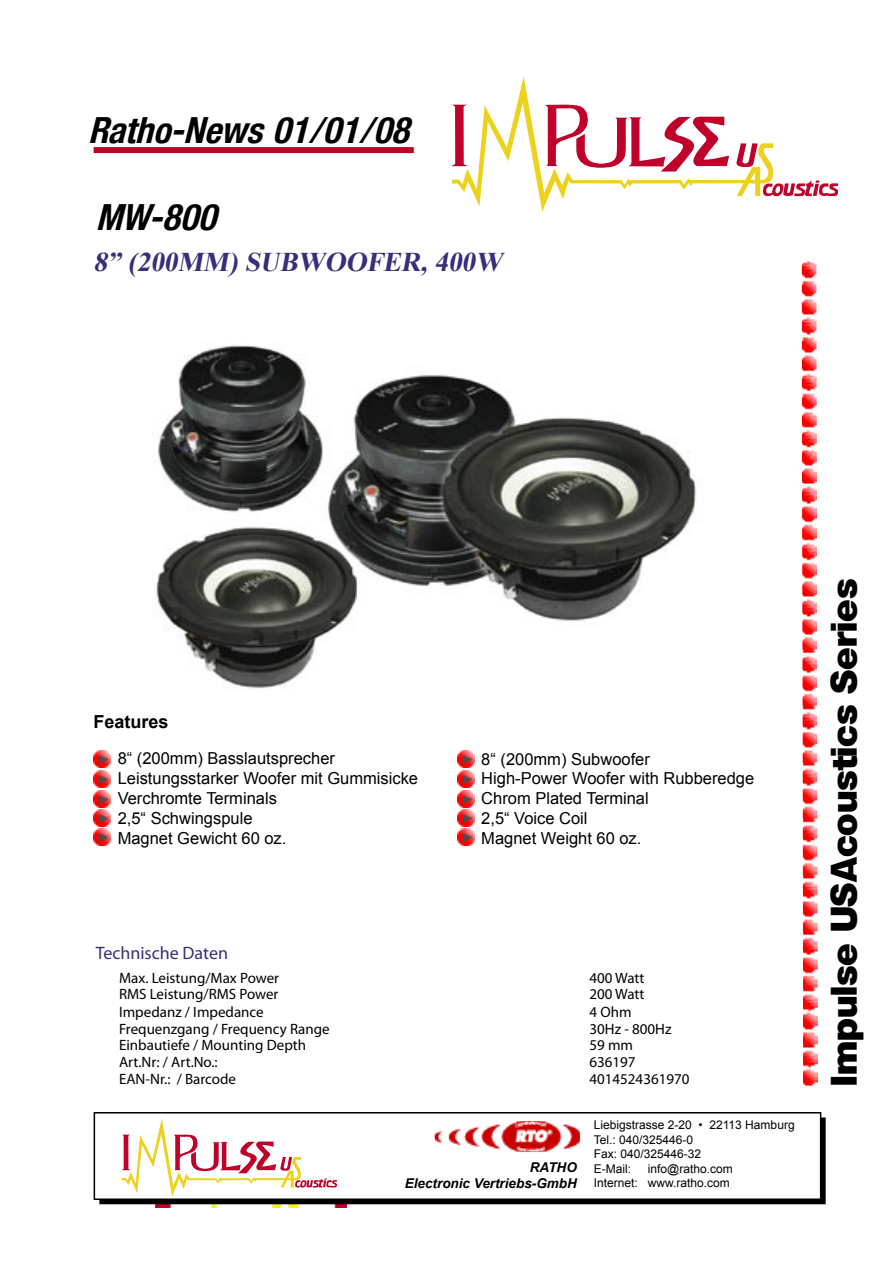
<style>
.page{position:relative;width:893px;height:1263px;background:#fff}
.page>*{position:absolute;margin:0;border:0;box-sizing:border-box;transform-origin:0 0}
.Artikel{font:italic 700 condensed 36px "Olnova";color:#000}
.t1{font:800 36px "Olnova";color:#000}
.t2{font:italic 700 27px "Times New Roman";color:#392e7a}
.TECHNISCHE_DATEN{font:18px "Futura Md BT";color:#392e7a}
.t3{font:700 18px "Arial";color:#000}
.t4{font:16.5px "Arial";color:#000}
.t5{font:500 15px "Futura";color:#000}
.Bildlegende{font:italic 700 13.5px "Arial";color:#000}
.t6{font:12px "Arial";color:#000}
</style>
<div class="page">
<img style="left:148px;top:1204px;width:198px;height:4px">
<img style="left:802px;top:261px;width:16px;height:825px">
<div style="left:99px;top:1117px;width:727px;height:87px;border:2px solid #000"></div>
<div style="left:94px;top:1113px;width:727px;height:86px;background:#fff"></div>
<div style="left:94px;top:1112px;width:727px;height:88px;border:2px solid #000"></div>
<svg style="left:452px;top:77px;width:385px;height:135px"></svg>
<svg style="left:122px;top:1118px;width:215px;height:78px"></svg>
<img style="left:434px;top:1121px;width:146px;height:31px">
<div style="left:94px;top:147px;width:320px;height:6px;background:#be0027"></div>
<img style="left:94px;top:750px;width:16px;height:17px">
<img style="left:94px;top:771px;width:16px;height:16px">
<img style="left:94px;top:810px;width:16px;height:16px">
<img style="left:94px;top:790px;width:16px;height:17px">
<img style="left:94px;top:828px;width:16px;height:17px">
<img style="left:457px;top:750px;width:17px;height:17px">
<img style="left:457px;top:771px;width:17px;height:17px">
<img style="left:457px;top:810px;width:17px;height:35px">
<img style="left:457px;top:790px;width:17px;height:17px">
<img style="left:156px;top:345px;width:541px;height:344px">
<div style="left:487px;top:627px;width:216px;height:72px;background:#fff"></div>
<p class="Artikel" style="left:88px;top:108px;width:322px">Ratho-News 01/01/08</p>
<p class="Artikel" style="left:96px;top:196px;width:122px">MW-800</p>
<p class="t2" style="left:94px;top:244px;width:416px">8” (200MM)SUBWOOFER,400W</p>
<p class="t3" style="left:94px;top:710px;width:77px">Features</p>
<p class="t4" style="left:118px;top:748px;width:219px">8“ (200mm) Basslautsprecher</p>
<p class="t4" style="left:118px;top:768px;width:302px">Leistungsstarker Woofer mit Gummisicke</p>
<p class="t4" style="left:118px;top:787px;width:161px">Verchromte Terminals</p>
<p class="t4" style="left:118px;top:807px;width:136px">2,5“ Schwingspule</p>
<p class="t4" style="left:118px;top:827px;width:170px">Magnet Gewicht 60 oz.</p>
<p class="t4" style="left:481px;top:748px;width:170px">8“ (200mm) Subwoofer</p>
<p class="t4" style="left:481px;top:768px;width:274px">High-Power Woofer with Rubberedge</p>
<p class="t4" style="left:481px;top:787px;width:169px">Chrom Plated Terminal</p>
<p class="t4" style="left:481px;top:807px;width:108px">2,5“ Voice Coil</p>
<p class="t4" style="left:481px;top:827px;width:162px">Magnet Weight 60 oz.</p>
<p class="TECHNISCHE_DATEN" style="left:96px;top:943px;width:134px">Technische Daten</p>
<p class="t5" style="left:119px;top:969px;width:162px">Max. Leistung/Max Power</p>
<p class="t5" style="left:589px;top:969px;width:57px">400 Watt</p>
<p class="t5" style="left:119px;top:986px;width:161px">RMS Leistung/RMS Power</p>
<p class="t5" style="left:589px;top:986px;width:57px">200 Watt</p>
<p class="t5" style="left:119px;top:1003px;width:146px">Impedanz / Impedance</p>
<p class="t5" style="left:589px;top:1003px;width:44px">4 Ohm</p>
<p class="t5" style="left:119px;top:1021px;width:212px">Frequenzgang / Frequency Range</p>
<p class="t5" style="left:589px;top:1021px;width:84px">30Hz - 800Hz</p>
<p class="t5" style="left:119px;top:1037px;width:189px">Einbautiefe / Mounting Depth</p>
<p class="t5" style="left:589px;top:1037px;width:45px">59 mm</p>
<p class="t5" style="left:119px;top:1054px;width:100px">Art.Nr: / Art.No.:</p>
<p class="t5" style="left:589px;top:1054px;width:48px">636197</p>
<p class="t5" style="left:119px;top:1071px;width:119px">EAN-Nr.: / Barcode</p>
<p class="t5" style="left:589px;top:1071px;width:102px">4014524361970</p>
<p class="Bildlegende" style="left:530px;top:1158px;width:48px">RATHO</p>
<p class="Bildlegende" style="left:405px;top:1174px;width:174px">Electronic Vertriebs-GmbH</p>
<p class="t6" style="left:594px;top:1117px;width:202px">Liebigstrasse 2-20 • 22113 Hamburg</p>
<p class="t6" style="left:594px;top:1131px;width:101px">Tel.: 040/325446-0</p>
<p class="t6" style="left:594px;top:1146px;width:109px">Fax: 040/325446-32</p>
<p class="t6" style="left:594px;top:1160px;width:39px">E-Mail:</p>
<p class="t6" style="left:648px;top:1160px;width:86px">info@ratho.com</p>
<p class="t6" style="left:594px;top:1175px;width:138px">Internet: www.ratho.com</p>
<p class="t1" style="left:822px;top:1086px;width:508px;rotate:-90deg">Impulse USAcoustics Series</p>
</div>
